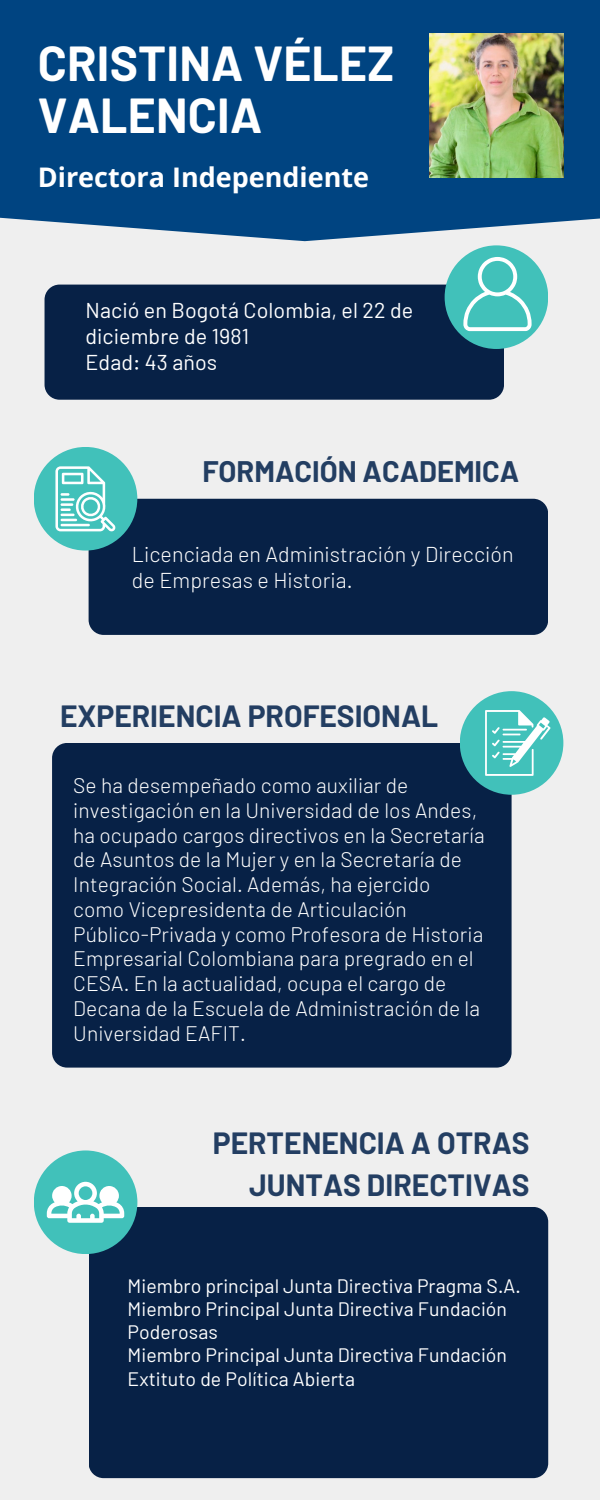
<style>
.page{position:relative;width:600px;height:1500px;background:#efefef}
.page>*{position:absolute;margin:0;border:0;box-sizing:border-box;transform-origin:0 0}
.t1{font:700 48px/52.5px "Barlow";letter-spacing:.005em;color:#fff}
.t2{font:700 30px/42px "Barlow";color:#233e62;text-align:right}
.t3{font:700 29px "Barlow";color:#233e62}
.t4{font:700 27px "Open Sans";color:#fff}
.t5{font:300 21.5px/25.5px "Barlow";letter-spacing:.005em;color:#fff}
.t6{font:21.5px/25.6px "Barlow";letter-spacing:.005em;color:#fff}
.t7{font:300 21px/24.8px "Barlow";letter-spacing:.005em;color:#fff}
.t8{font:19.5px/23.2px "Barlow";letter-spacing:.005em;color:#fff}
</style>
<div class="page">
<div style="left:89px;top:499px;width:459px;height:136px;background:#072146;border-radius:15px"></div>
<div style="left:89px;top:1207px;width:459px;height:271px;background:#072146;border-radius:15px"></div>
<div style="left:34px;top:1150px;width:103px;height:104px;background:#41c1ba;border-radius:50%"></div>
<div style="left:52px;top:743px;width:459px;height:325px;background:#072146;border-radius:15px"></div>
<div style="left:460px;top:691px;width:103px;height:104px;background:#41c1ba;border-radius:50%"></div>
<div style="left:0;top:0;width:600px;height:241px;background:#004481"></div>
<div style="left:34px;top:447px;width:103px;height:104px;background:#41c1ba;border-radius:50%"></div>
<svg style="left:55px;top:466px;width:60px;height:66px"></svg>
<svg style="left:485px;top:710px;width:66px;height:66px"></svg>
<svg style="left:47px;top:1182px;width:77px;height:41px"></svg>
<div style="left:45px;top:285px;width:459px;height:115px;background:#072146;border-radius:15px"></div>
<div style="left:445px;top:245px;width:103px;height:104px;background:#41c1ba;border-radius:50%"></div>
<svg style="left:463px;top:257px;width:69px;height:74px"></svg>
<img style="left:430px;top:33px;width:133px;height:144px">
<p class="t1" style="left:38px;top:35px;width:358px">CRISTINA VÉLEZ<br>VALENCIA</p>
<p class="t4" style="left:38px;top:158px;width:333px">Directora Independiente</p>
<p class="t6" style="left:86px;top:297px;width:329px">Nació en Bogotá Colombia, el 22 de diciembre de 1981</p>
<h2 class="t6" style="left:86px;top:348px;width:133px">Edad: 43 años</h2>
<p class="t3" style="left:202px;top:453px;width:318px">FORMACIÓN ACADEMICA</p>
<p class="t5" style="left:132px;top:541px;width:383px">Licenciada en Administración y Dirección de Empresas e Historia.</p>
<h2 class="t2" style="left:60px;top:694px;width:380px">EXPERIENCIA PROFESIONAL</h2>
<h1 class="t7" style="left:73px;top:772px;width:413px">Se ha desempeñado como auxiliar de investigación en la Universidad de los Andes, ha ocupado cargos directivos en la Secretaría de Asuntos de la Mujer y en la Secretaría de Integración Social. Además, ha ejercido como Vicepresidenta de Articulación Público-Privada y como Profesora de Historia Empresarial Colombiana para pregrado en el CESA. En la actualidad, ocupa el cargo de Decana de la Escuela de Administración de la Universidad EAFIT.</h1>
<p class="t2" style="left:213px;top:1121px;width:318px">PERTENENCIA A OTRAS<br>JUNTAS DIRECTIVAS</p>
<h3 class="t8" style="left:128px;top:1273px;width:395px">Miembro principal Junta Directiva Pragma S.A.</h3>
<p class="t8" style="left:128px;top:1297px;width:381px">Miembro Principal Junta Directiva Fundación<br>Poderosas</p>
<p class="t8" style="left:128px;top:1343px;width:381px">Miembro Principal Junta Directiva Fundación<br>Extituto de Política Abierta</p>
</div>
